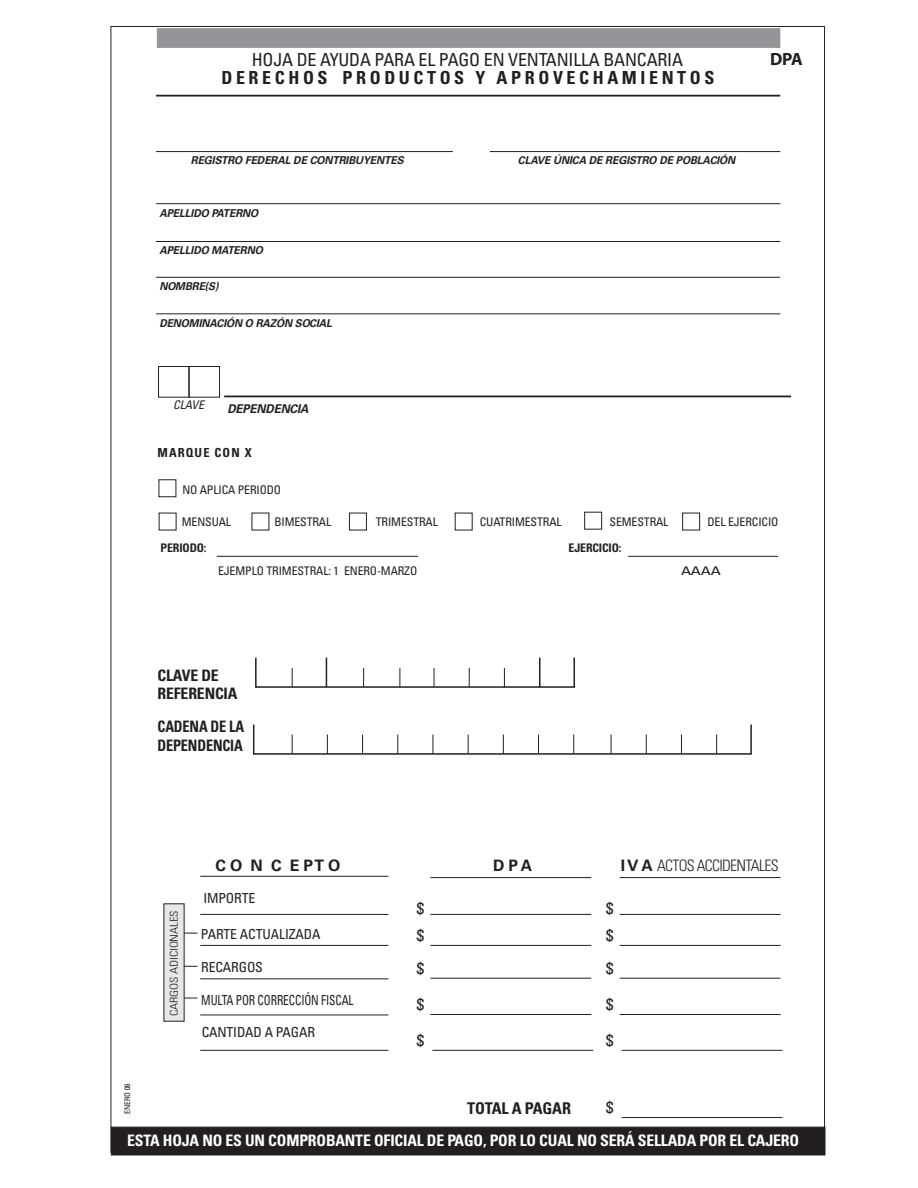
<style>
.page{position:relative;width:918px;height:1188px;background:#fff}
.page>*{position:absolute;margin:0;border:0;box-sizing:border-box;transform-origin:0 0}
.t1{font:condensed 18px/17.7px "Univers";letter-spacing:-.01em;color:#231f20;text-align:center}
.t2{font:700 17.7px "Myriad";color:#231f20}
.t3{font:condensed 16.2px "Univers";color:#231f20}
.t4{font:700 condensed 16.2px "Univers";letter-spacing:-.01em;color:#231f20}
.t5{font:700 condensed 15.75px "Univers";letter-spacing:-.01em;color:#fff}
.t6{font:700 condensed 15.75px/18.8px "Univers";letter-spacing:-.01em;color:#231f20;scale:.91 1}
.t7{font:300 condensed 15.75px "Univers";letter-spacing:-.045em;color:#231f20}
.t8{font:700 condensed 15.75px/18.8px "Univers";letter-spacing:-.01em;color:#231f20}
.t9{font:700 15.75px "Univers";letter-spacing:.255em;color:#231f20}
.t10{font:condensed 13.8px "Univers";letter-spacing:-.01em;color:#231f20}
.t11{font:condensed 13.8px "Univers";letter-spacing:-.01em;color:#231f20;scale:.83 1}
.t12{font:700 condensed 12.45px "Univers";letter-spacing:.09em;color:#231f20}
.t13{font:italic 700 12.15px "Univers";letter-spacing:-.01em;color:#231f20;scale:.96 1}
.t14{font:condensed 11.85px "Univers";letter-spacing:-.01em;color:#231f20}
.t15{font:700 condensed 11.85px "Univers";letter-spacing:-.01em;color:#231f20}
.t16{font:italic condensed 11.85px "Univers";letter-spacing:-.01em;color:#231f20}
.t17{font:condensed 11.85px "Univers";letter-spacing:-.01em;color:#231f20;scale:1.4 1}
.t18{font:italic 700 10.8px "Univers";letter-spacing:-.01em;color:#231f20;scale:.96 1}
.t19{font:300 condensed 10.8px "Univers";color:#231f20;scale:1.17 1}
.t20{font:condensed 7.95px "Univers";letter-spacing:-.02em;color:#231f20}
.s1{font-weight:700}
.s2{font-weight:700;font-stretch:normal}
</style>
<div class="page">
<div style="left:164px;top:904px;width:20px;height:117px;background:#e6e7e9"></div>
<svg style="left:156px;top:94px;width:625px;height:3px;background:#7b797a"></svg>
<svg style="left:156px;top:151px;width:297px;height:1px"></svg>
<svg style="left:490px;top:151px;width:291px;height:1px"></svg>
<svg style="left:156px;top:203px;width:625px;height:1px"></svg>
<svg style="left:156px;top:277px;width:625px;height:1px"></svg>
<svg style="left:156px;top:313px;width:625px;height:2px"></svg>
<svg style="left:156px;top:241px;width:625px;height:1px"></svg>
<svg style="left:224px;top:395px;width:568px;height:3px;background:#7c797a"></svg>
<svg style="left:216px;top:555px;width:202px;height:2px"></svg>
<svg style="left:200px;top:913px;width:189px;height:2px"></svg>
<svg style="left:200px;top:875px;width:189px;height:2px"></svg>
<svg style="left:430px;top:913px;width:162px;height:2px"></svg>
<svg style="left:430px;top:877px;width:162px;height:2px"></svg>
<svg style="left:200px;top:944px;width:189px;height:2px"></svg>
<svg style="left:183px;top:965px;width:15px;height:2px"></svg>
<svg style="left:183px;top:932px;width:15px;height:2px"></svg>
<svg style="left:183px;top:997px;width:15px;height:2px"></svg>
<svg style="left:200px;top:978px;width:189px;height:2px"></svg>
<svg style="left:200px;top:1014px;width:189px;height:2px"></svg>
<svg style="left:430px;top:945px;width:162px;height:1px"></svg>
<svg style="left:430px;top:977px;width:162px;height:2px"></svg>
<svg style="left:430px;top:1014px;width:162px;height:1px"></svg>
<svg style="left:200px;top:1049px;width:189px;height:2px"></svg>
<svg style="left:432px;top:1049px;width:162px;height:2px"></svg>
<svg style="left:619px;top:913px;width:162px;height:2px"></svg>
<svg style="left:619px;top:877px;width:162px;height:2px"></svg>
<svg style="left:619px;top:945px;width:162px;height:1px"></svg>
<svg style="left:619px;top:977px;width:162px;height:2px"></svg>
<svg style="left:619px;top:1014px;width:162px;height:1px"></svg>
<svg style="left:621px;top:1049px;width:162px;height:2px"></svg>
<div style="left:157px;top:28px;width:623px;height:20px;background:#939598"></div>
<svg style="left:628px;top:555px;width:151px;height:2px"></svg>
<svg style="left:252px;top:724px;width:500px;height:30px"></svg>
<svg style="left:255px;top:657px;width:320px;height:31px"></svg>
<svg style="left:621px;top:1117px;width:162px;height:1px"></svg>
<div style="left:158px;top:479px;width:18px;height:18px;border:1px solid #231f20"></div>
<div style="left:584px;top:512px;width:18px;height:18px;border:1px solid #231f20"></div>
<div style="left:682px;top:513px;width:18px;height:17px;border:1px solid #231f20"></div>
<div style="left:349px;top:513px;width:18px;height:17px;border:1px solid #231f20"></div>
<div style="left:158px;top:366px;width:32px;height:32px;border:1px solid #231f20"></div>
<div style="left:188px;top:366px;width:32px;height:32px;border:1px solid #231f20"></div>
<div style="left:111px;top:1127px;width:714px;height:28px;background:#231f20"></div>
<div style="left:111px;top:1127px;width:714px;height:29px;border:1px solid #231f20"></div>
<p class="t1" style="left:221px;top:51px;width:494px">HOJA DE AYUDA PARA EL PAGO EN VENTANILLA BANCARIA<br><span class="s1">DERECHOS PRODUCTOS Y APROVECHAMIENTOS</span></p>
<p class="t18" style="left:191px;top:154px;width:223px">REGISTRO FEDERAL DE CONTRIBUYENTES</p>
<p class="t18" style="left:518px;top:154px;width:228px">CLAVE ÚNICA DE REGISTRO DE POBLACIÓN</p>
<p class="t18" style="left:159px;top:206px;width:105px">APELLIDO PATERNO</p>
<p class="t18" style="left:159px;top:244px;width:109px">APELLIDO MATERNO</p>
<p class="t18" style="left:159px;top:280px;width:63px">NOMBRE(S)</p>
<p class="t18" style="left:159px;top:317px;width:181px">DENOMINACIÓN O RAZÓN SOCIAL</p>
<p class="t16" style="left:173px;top:398px;width:32px">CLAVE</p>
<p class="t13" style="left:227px;top:402px;width:86px">DEPENDENCIA</p>
<p class="t12" style="left:158px;top:445px;width:95px">MARQUE CON X</p>
<p class="t14" style="left:182px;top:482px;width:100px">NO APLICA PERIODO</p>
<p class="t2" style="left:770px;top:49px;width:34px">DPA</p>
<p class="t14" style="left:182px;top:514px;width:51px">MENSUAL</p>
<p class="t14" style="left:274px;top:514px;width:59px">BIMESTRAL</p>
<p class="t14" style="left:707px;top:515px;width:73px">DEL EJERCICIO</p>
<p class="t14" style="left:376px;top:514px;width:64px">TRIMESTRAL</p>
<p class="t14" style="left:480px;top:514px;width:83px">CUATRIMESTRAL</p>
<p class="t14" style="left:610px;top:514px;width:60px">SEMESTRAL</p>
<p class="t15" style="left:161px;top:541px;width:47px">PERIODO:</p>
<p class="t14" style="left:218px;top:564px;width:201px">EJEMPLO TRIMESTRAL: 1 ENERO-MARZO</p>
<p class="t8" style="left:158px;top:666px;width:81px">CLAVE DE<br>REFERENCIA</p>
<p class="t6" style="left:158px;top:717px;width:97px">CADENA DE LA<br>DEPENDENCIA</p>
<p class="t15" style="left:569px;top:541px;width:54px">EJERCICIO:</p>
<p class="t17" style="left:681px;top:564px;width:30px">AAAA</p>
<p class="t20" style="left:122px;top:1114px;width:32px;rotate:-90deg">ENERO 06</p>
<p class="t19" style="left:167px;top:1016px;width:92px;rotate:-90deg">AC GR O S A D OICI N A SEL</p>
<p class="t9" style="left:216px;top:856px;width:127px">CO N C EPTO</p>
<p class="t9" style="left:493px;top:856px;width:41px">DPA</p>
<p class="t7" style="left:621px;top:856px;width:159px"><span class="s2">I V A</span> ACTOS ACCIDENTALES</p>
<p class="t10" style="left:203px;top:890px;width:54px">IMPORTE</p>
<p class="t10" style="left:201px;top:926px;width:121px">PARTE ACTUALIZADA</p>
<p class="t10" style="left:201px;top:958px;width:63px">RECARGOS</p>
<p class="t11" style="left:201px;top:991px;width:185px">MULTA POR CORRECCIÓN FISCAL</p>
<p class="t10" style="left:202px;top:1024px;width:115px">CANTIDAD A PAGAR</p>
<p class="t3" style="left:417px;top:898px;width:9px">$</p>
<p class="t3" style="left:606px;top:898px;width:9px">$</p>
<p class="t3" style="left:417px;top:925px;width:9px">$</p>
<p class="t3" style="left:606px;top:925px;width:9px">$</p>
<p class="t3" style="left:417px;top:958px;width:9px">$</p>
<p class="t3" style="left:417px;top:994px;width:9px">$</p>
<p class="t3" style="left:417px;top:1030px;width:9px">$</p>
<p class="t3" style="left:606px;top:958px;width:9px">$</p>
<p class="t3" style="left:606px;top:994px;width:9px">$</p>
<p class="t3" style="left:606px;top:1030px;width:9px">$</p>
<p class="t4" style="left:467px;top:1098px;width:105px">TOTAL A PAGAR</p>
<p class="t3" style="left:606px;top:1097px;width:9px">$</p>
<p class="t5" style="left:127px;top:1131px;width:673px">ESTA HOJA NO ES UN COMPROBANTE OFICIAL DE PAGO, POR LO CUAL NO SERÁ SELLADA POR EL CAJERO</p>
</div>
